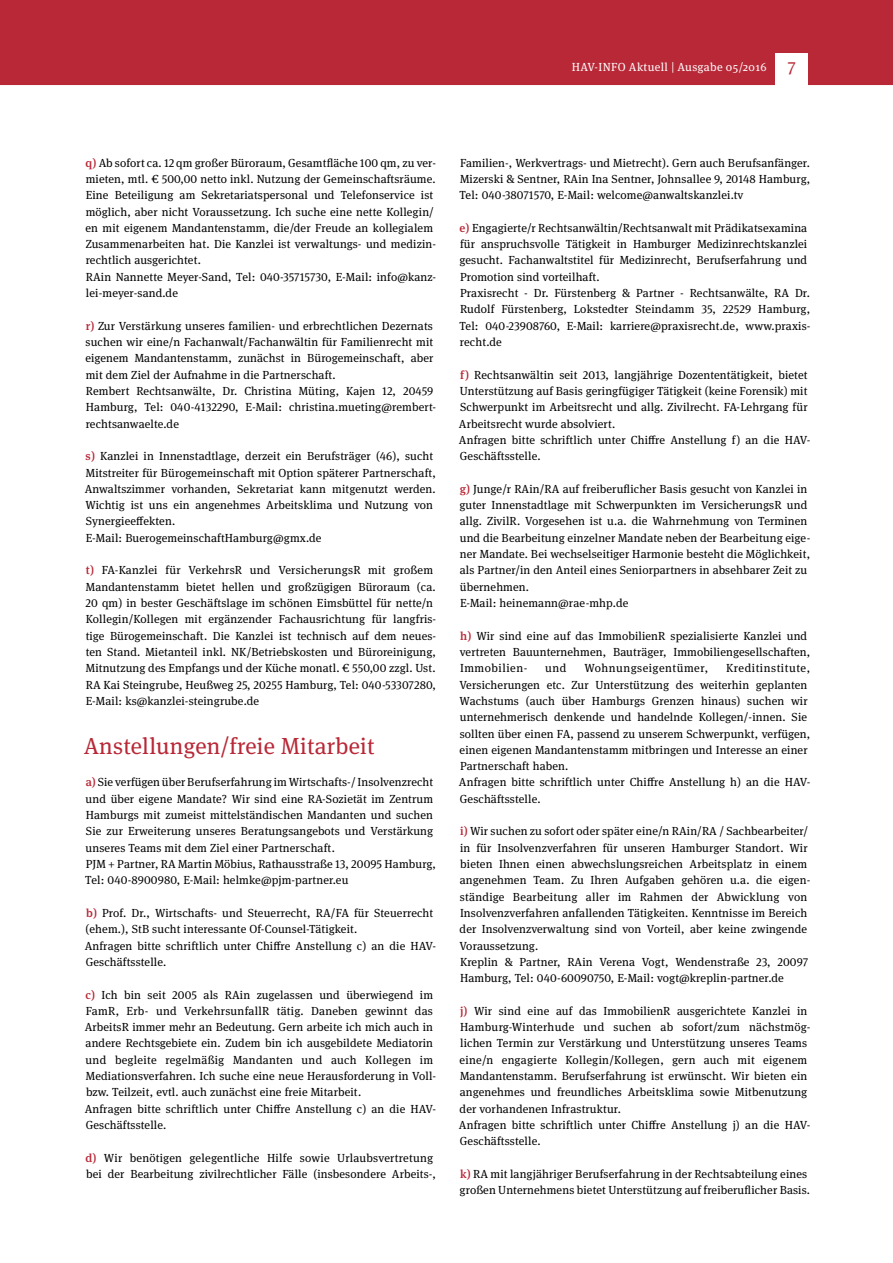
<style>
.page{position:relative;width:893px;height:1263px;background:#fff}
.page>*{position:absolute;margin:0;border:0;box-sizing:border-box;transform-origin:0 0}
.t1{font:23.25px "Meta Serif Pro";letter-spacing:.01em;color:#b82837}
.t2{font:11.7px/16.4px "Meta Serif Pro";letter-spacing:.01em;color:#000}
.t3{font:11.7px "Meta Serif Pro";letter-spacing:.03em;color:#fff}
.t4{font:11.7px "Meta Serif Pro";letter-spacing:.045em;color:#000}
.s1{font-size:18px;color:#b82837}
.s2{font-weight:500;color:#b82837}
</style>
<div class="page">
<div style="left:0;top:0;width:893px;height:84px;background:#b82837"></div>
<hr style="left:0;top:84px;width:893px;height:1px;background:#b82837">
<div style="left:776px;top:53px;width:32px;height:37px;background:#fff"></div>
<p class="t3" style="left:572px;top:58px;width:226px">HAV-INFO Aktuell | Ausgabe 05/2016 <span class="s1">7</span></p>
<p class="t2" style="left:85px;top:154px;width:352px"><span class="s2">q)</span> Ab sofort ca. 12 qm großer Büroraum, Gesamtfläche 100 qm, zu ver&shy;mieten, mtl. € 500,00 netto inkl. Nutzung der Gemeinschaftsräume.<br>Eine Beteiligung am Sekretariatspersonal und Telefonservice ist möglich, aber nicht Voraussetzung. Ich suche eine nette Kollegin/ en mit eigenem Mandantenstamm, die/der Freude an kollegialem Zusammenarbeiten hat. Die Kanzlei ist verwaltungs- und medizin&shy;rechtlich ausgerichtet.<br>RAin Nannette Meyer-Sand, Tel: 040-35715730, E-Mail: info@kanz&shy;lei-meyer-sand.de</p>
<p class="t2" style="left:85px;top:317px;width:352px"><span class="s2">r)</span> Zur Verstärkung unseres familien- und erbrechtlichen Dezernats suchen wir eine/n Fachanwalt/Fachanwältin für Familienrecht mit eigenem Mandantenstamm, zunächst in Bürogemeinschaft, aber mit dem Ziel der Aufnahme in die Partnerschaft.<br>Rembert Rechtsanwälte, Dr. Christina Müting, Kajen 12, 20459<br>Hamburg, Tel: 040-4132290, E-Mail: christina.mueting@rembert&shy;rechtsanwaelte.de</p>
<p class="t2" style="left:85px;top:447px;width:353px"><span class="s2">s)</span> Kanzlei in Innenstadtlage, derzeit ein Berufsträger (46), sucht Mitstreiter für Bürogemeinschaft mit Option späterer Partnerschaft, Anwaltszimmer vorhanden, Sekretariat kann mitgenutzt werden.<br>Wichtig ist uns ein angenehmes Arbeitsklima und Nutzung von Synergieeffekten.<br>E-Mail: BuerogemeinschaftHamburg@gmx.de</p>
<p class="t2" style="left:86px;top:562px;width:352px"><span class="s2">t)</span> FA-Kanzlei für VerkehrsR und VersicherungsR mit großem Mandantenstamm bietet hellen und großzügigen Büroraum (ca.<br>20 qm) in bester Geschäftslage im schönen Eimsbüttel für nette/n Kollegin/Kollegen mit ergänzender Fachausrichtung für langfris&shy;tige Bürogemeinschaft. Die Kanzlei ist technisch auf dem neues&shy;ten Stand. Mietanteil inkl. NK/Betriebskosten und Büroreinigung, Mitnutzung des Empfangs und der Küche monatl. € 550,00 zzgl. Ust.<br>RA Kai Steingrube, Heußweg 25, 20255 Hamburg, Tel: 040-53307280, E-Mail: ks@kanzlei-steingrube.de</p>
<h1 class="t1" style="left:84px;top:729px;width:292px">Anstellungen/freie Mitarbeit</h1>
<p class="t2" style="left:85px;top:774px;width:352px"><span class="s2">a)</span> Sie verfügen über Berufserfahrung im Wirtschafts-/ Insolvenzrecht und über eigene Mandate? Wir sind eine RA-Sozietät im Zentrum Hamburgs mit zumeist mittelständischen Mandanten und suchen Sie zur Erweiterung unseres Beratungsangebots und Verstärkung unseres Teams mit dem Ziel einer Partnerschaft.<br>PJM + Partner, RA Martin Möbius, Rathausstraße 13, 20095 Hamburg, Tel: 040-8900980, E-Mail: helmke@pjm-partner.eu</p>
<p class="t2" style="left:85px;top:904px;width:353px"><span class="s2">b)</span> Prof. Dr., Wirtschafts- und Steuerrecht, RA/FA für Steuerrecht (ehem.), StB sucht interessante Of-Counsel-Tätigkeit.<br>Anfragen bitte schriftlich unter Chiffre Anstellung c) an die HAV-Geschäftsstelle.</p>
<p class="t2" style="left:85px;top:986px;width:353px"><span class="s2">c)</span> Ich bin seit 2005 als RAin zugelassen und überwiegend im FamR, Erb- und VerkehrsunfallR tätig. Daneben gewinnt das ArbeitsR immer mehr an Bedeutung. Gern arbeite ich mich auch in andere Rechtsgebiete ein. Zudem bin ich ausgebildete Mediatorin und begleite regelmäßig Mandanten und auch Kollegen im Mediationsverfahren. Ich suche eine neue Herausforderung in Voll&shy;bzw. Teilzeit, evtl. auch zunächst eine freie Mitarbeit.<br>Anfragen bitte schriftlich unter Chiffre Anstellung c) an die HAV-Geschäftsstelle.</p>
<p class="t2" style="left:85px;top:1149px;width:352px"><span class="s2">d)</span> Wir benötigen gelegentliche Hilfe sowie Urlaubsvertretung bei der Bearbeitung zivilrechtlicher Fälle (insbesondere Arbeits-,</p>
<p class="t2" style="left:459px;top:154px;width:352px;text-align:justify">Familien-, Werkvertrags- und Mietrecht). Gern auch Berufsanfänger.<br>Mizerski &amp; Sentner, RAin Ina Sentner, Johnsallee 9, 20148 Hamburg, Tel: 040-38071570, E-Mail: welcome@anwaltskanzlei.tv</p>
<p class="t2" style="left:459px;top:219px;width:352px"><span class="s2">e)</span> Engagierte/r Rechtsanwältin/Rechtsanwalt mit Prädikatsexamina für anspruchsvolle Tätigkeit in Hamburger Medizinrechtskanzlei gesucht. Fachanwaltstitel für Medizinrecht, Berufserfahrung und Promotion sind vorteilhaft.<br>Praxisrecht - Dr. Fürstenberg &amp; Partner - Rechtsanwälte, RA Dr.<br>Rudolf Fürstenberg, Lokstedter Steindamm 35, 22529 Hamburg, Tel: 040-23908760, E-Mail: karriere@praxisrecht.de, www.praxis&shy;recht.de</p>
<p class="t2" style="left:459px;top:366px;width:353px"><span class="s2">f)</span> Rechtsanwältin seit 2013, langjährige Dozententätigkeit, bietet Unterstützung auf Basis geringfügiger Tätigkeit (keine Forensik) mit Schwerpunkt im Arbeitsrecht und allg. Zivilrecht. FA-Lehrgang für Arbeitsrecht wurde absolviert.<br>Anfragen bitte schriftlich unter Chiffre Anstellung f) an die HAV-Geschäftsstelle.</p>
<p class="t2" style="left:459px;top:480px;width:352px"><span class="s2">g)</span> Junge/r RAin/RA auf freiberuflicher Basis gesucht von Kanzlei in guter Innenstadtlage mit Schwerpunkten im VersicherungsR und allg. ZivilR. Vorgesehen ist u.a. die Wahrnehmung von Terminen und die Bearbeitung einzelner Mandate neben der Bearbeitung eige&shy;ner Mandate. Bei wechselseitiger Harmonie besteht die Möglichkeit, als Partner/in den Anteil eines Seniorpartners in absehbarer Zeit zu übernehmen.<br>E-Mail: heinemann@rae-mhp.de</p>
<p class="t2" style="left:460px;top:627px;width:352px"><span class="s2">h)</span> Wir sind eine auf das ImmobilienR spezialisierte Kanzlei und vertreten Bauunternehmen, Bauträger, Immobiliengesellschaften,<br>Immobilien-</p>
<p class="t2" style="left:459px;top:659px;width:353px;text-indent:267px">Kreditinstitute, Versicherungen etc. Zur Unterstützung des weiterhin geplanten Wachstums (auch über Hamburgs Grenzen hinaus) suchen wir unternehmerisch denkende und handelnde Kollegen/-innen. Sie sollten über einen FA, passend zu unserem Schwerpunkt, verfügen, einen eigenen Mandantenstamm mitbringen und Interesse an einer Partnerschaft haben.<br>Anfragen bitte schriftlich unter Chiffre Anstellung h) an die HAV-Geschäftsstelle.</p>
<p class="t2" style="left:459px;top:822px;width:352px"><span class="s2">i)</span> Wir suchen zu sofort oder später eine/n RAin/RA / Sachbearbeiter/ in für Insolvenzverfahren für unseren Hamburger Standort. Wir bieten Ihnen einen abwechslungsreichen Arbeitsplatz in einem angenehmen Team. Zu Ihren Aufgaben gehören u.a. die eigen&shy;ständige Bearbeitung aller im Rahmen der Abwicklung von Insolvenzverfahren anfallenden Tätigkeiten. Kenntnisse im Bereich der Insolvenzverwaltung sind von Vorteil, aber keine zwingende Voraussetzung.<br>Kreplin &amp; Partner, RAin Verena Vogt, Wendenstraße 23, 20097<br>Hamburg, Tel: 040-60090750, E-Mail: vogt@kreplin-partner.de</p>
<p class="t2" style="left:459px;top:1002px;width:353px"><span class="s2">j)</span> Wir sind eine auf das ImmobilienR ausgerichtete Kanzlei in Hamburg-Winterhude und suchen ab sofort/zum nächstmög&shy;lichen Termin zur Verstärkung und Unterstützung unseres Teams eine/n engagierte Kollegin/Kollegen, gern auch mit eigenem Mandantenstamm. Berufserfahrung ist erwünscht. Wir bieten ein angenehmes und freundliches Arbeitsklima sowie Mitbenutzung der vorhandenen Infrastruktur.<br>Anfragen bitte schriftlich unter Chiffre Anstellung j) an die HAV-Geschäftsstelle.</p>
<p class="t2" style="left:459px;top:1165px;width:352px"><span class="s2">k)</span> RA mit langjähriger Berufserfahrung in der Rechtsabteilung eines großen Unternehmens bietet Unterstützung auf freiberuflicher Basis.</p>
<p class="t2" style="left:545px;top:659px;width:23px">und</p>
<p class="t4" style="left:584px;top:660px;width:125px">Wohnungseigentümer,</p>
</div>
